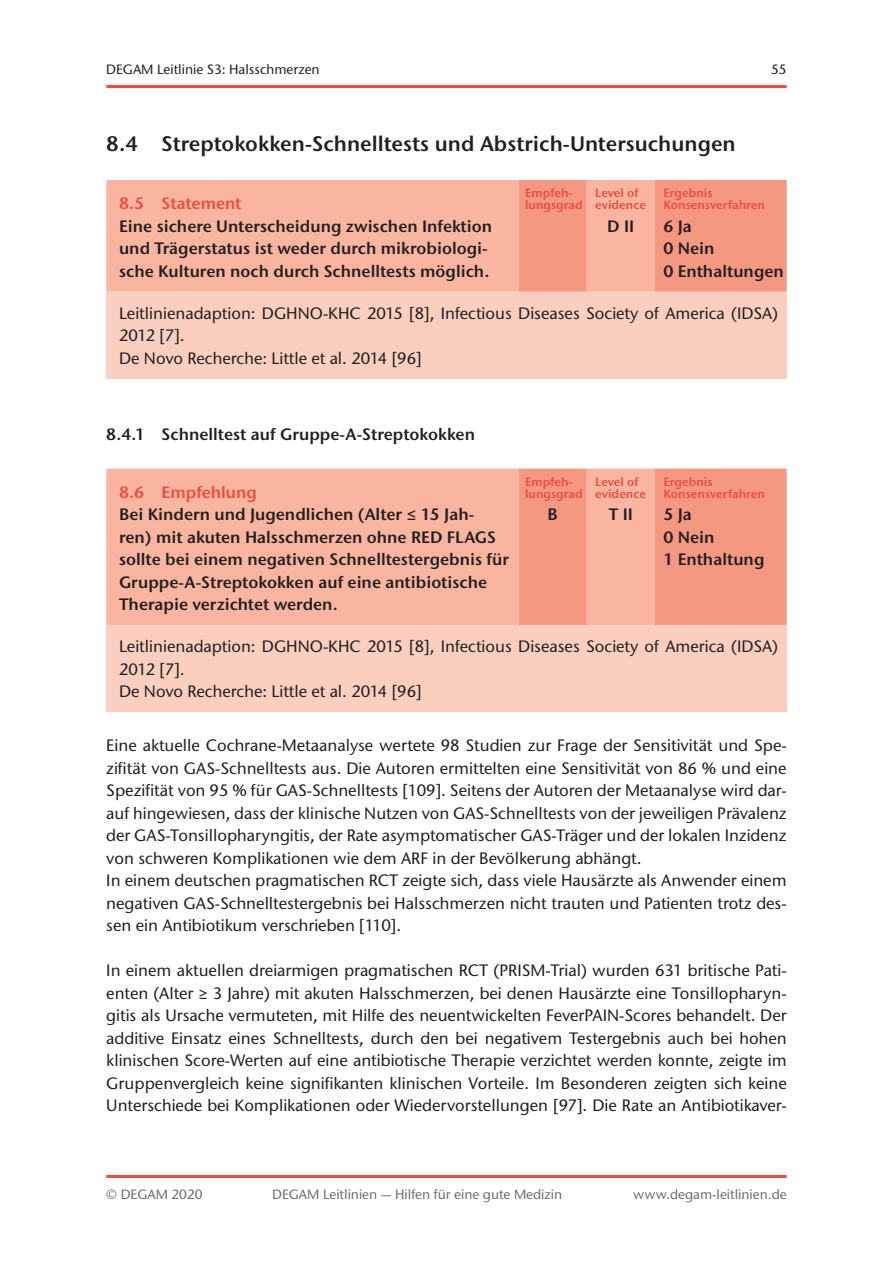
<style>
.page{position:relative;width:893px;height:1263px;background:#fff}
.page>*{position:absolute;margin:0;border:0;box-sizing:border-box;transform-origin:0 0}
.t1{font:600 21px "Stone Sans ITC Pro";color:#231f20}
.t2{font:500 16.5px/22.5px "Stone Sans ITC Std";color:#231f20}
.t3{font:600 16.5px/22.5px "Stone Sans ITC Pro";color:#231f20}
.t4{font:600 16.5px "Stone Sans ITC Pro";color:#ef4b40}
.t5{font:500 13.5px "Stone Sans ITC Std";color:#6c6d70}
.t6{font:500 13.5px "Stone Sans ITC Std";color:#231f20}
.t7{font:600 12px/12px "Stone Sans ITC Pro";color:#ef4b40}
</style>
<div class="page">
<hr style="left:106px;top:85px;width:681px;height:3px;background:#ef4b40">
<hr style="left:106px;top:1175px;width:681px;height:3px;background:#ef4b40">
<div style="left:106px;top:180px;width:413px;height:112px;background:#f9b5a0"></div>
<svg style="left:519px;top:180px;width:268px;height:112px;background:#f69f8a"></svg>
<div style="left:106px;top:292px;width:681px;height:87px;background:#fbcfbf"></div>
<div style="left:106px;top:469px;width:413px;height:156px;background:#f9b5a0"></div>
<svg style="left:519px;top:469px;width:268px;height:156px;background:#f69f89"></svg>
<div style="left:106px;top:625px;width:681px;height:87px;background:#fbcfbf"></div>
<p class="t6" style="left:106px;top:61px;width:215px">DEGAM Leitlinie S3: Halsschmerzen</p>
<p class="t1" style="left:106px;top:131px;width:631px">8.4 Streptokokken-Schnelltests und Abstrich-Untersuchungen</p>
<p class="t6" style="left:771px;top:61px;width:17px">55</p>
<p class="t7" style="left:663px;top:187px;width:103px">Ergebnis<br>Konsensverfahren</p>
<p class="t3" style="left:663px;top:215px;width:122px">6 Ja<br>0 Nein<br>0 Enthaltungen</p>
<p class="t2" style="left:119px;top:302px;width:661px">Leitlinienadaption: DGHNO-KHC 2015 [8], Infectious Diseases Society of America (IDSA)<br>2012 [7].<br>De Novo Recherche: Little et al. 2014 [96]</p>
<p class="t7" style="left:525px;top:187px;width:59px">Empfeh&shy;lungsgrad</p>
<p class="t7" style="left:595px;top:187px;width:52px">Level of evidence</p>
<p class="t3" style="left:607px;top:215px;width:29px">D II</p>
<p class="t4" style="left:119px;top:193px;width:124px">8.5 Statement</p>
<p class="t3" style="left:119px;top:215px;width:375px">Eine sichere Unterscheidung zwischen Infektion und Trägerstatus ist weder durch mikrobiologi&shy;sche Kulturen noch durch Schnelltests möglich.</p>
<p class="t3" style="left:106px;top:423px;width:370px">8.4.1 Schnelltest auf Gruppe-A-Streptokokken</p>
<p class="t4" style="left:119px;top:482px;width:139px">8.6 Empfehlung</p>
<p class="t3" style="left:119px;top:503px;width:391px">Bei Kindern und Jugendlichen (Alter ≤ 15 Jah&shy;ren) mit akuten Halsschmerzen ohne RED FLAGS sollte bei einem negativen Schnelltestergebnis für Gruppe-A-Streptokokken auf eine antibiotische Therapie verzichtet werden.</p>
<p class="t7" style="left:525px;top:476px;width:59px">Empfeh&shy;lungsgrad</p>
<p class="t3" style="left:548px;top:503px;width:12px">B</p>
<p class="t7" style="left:595px;top:476px;width:52px">Level of evidence</p>
<p class="t3" style="left:609px;top:503px;width:26px">T II</p>
<p class="t7" style="left:663px;top:476px;width:103px">Ergebnis<br>Konsensverfahren</p>
<p class="t3" style="left:663px;top:503px;width:103px">5 Ja<br>0 Nein<br>1 Enthaltung</p>
<p class="t2" style="left:119px;top:635px;width:661px">Leitlinienadaption: DGHNO-KHC 2015 [8], Infectious Diseases Society of America (IDSA)<br>2012 [7].<br>De Novo Recherche: Little et al. 2014 [96]</p>
<p class="t2" style="left:106px;top:734px;width:682px">Eine aktuelle Cochrane-Metaanalyse wertete 98 Studien zur Frage der Sensitivität und Spe&shy;zifität von GAS-Schnelltests aus. Die Autoren ermittelten eine Sensitivität von 86 % und eine Spezifität von 95 % für GAS-Schnelltests [109]. Seitens der Autoren der Metaanalyse wird dar&shy;auf hingewiesen, dass der klinische Nutzen von GAS-Schnelltests von der jeweiligen Prävalenz der GAS-Tonsillopharyngitis, der Rate asymptomatischer GAS-Träger und der lokalen Inzidenz von schweren Komplikationen wie dem ARF in der Bevölkerung abhängt.<br>In einem deutschen pragmatischen RCT zeigte sich, dass viele Hausärzte als Anwender einem negativen GAS-Schnelltestergebnis bei Halsschmerzen nicht trauten und Patienten trotz des&shy;sen ein Antibiotikum verschrieben [110].</p>
<p class="t2" style="left:106px;top:959px;width:682px;text-align:justify">In einem aktuellen dreiarmigen pragmatischen RCT (PRISM-Trial) wurden 631 britische Pati&shy;enten (Alter ≥ 3 Jahre) mit akuten Halsschmerzen, bei denen Hausärzte eine Tonsillopharyn&shy;gitis als Ursache vermuteten, mit Hilfe des neuentwickelten FeverPAIN-Scores behandelt. Der additive Einsatz eines Schnelltests, durch den bei negativem Testergebnis auch bei hohen klinischen Score-Werten auf eine antibiotische Therapie verzichtet werden konnte, zeigte im Gruppenvergleich keine signifikanten klinischen Vorteile. Im Besonderen zeigten sich keine Unterschiede bei Komplikationen oder Wiedervorstellungen [97]. Die Rate an Antibiotikaver-</p>
<p class="t5" style="left:106px;top:1186px;width:98px">© DEGAM 2020</p>
<p class="t5" style="left:272px;top:1186px;width:292px">DEGAM Leitlinien — Hilfen für eine gute Medizin</p>
<p class="t5" style="left:633px;top:1186px;width:155px">www.degam-leitlinien.de</p>
</div>
